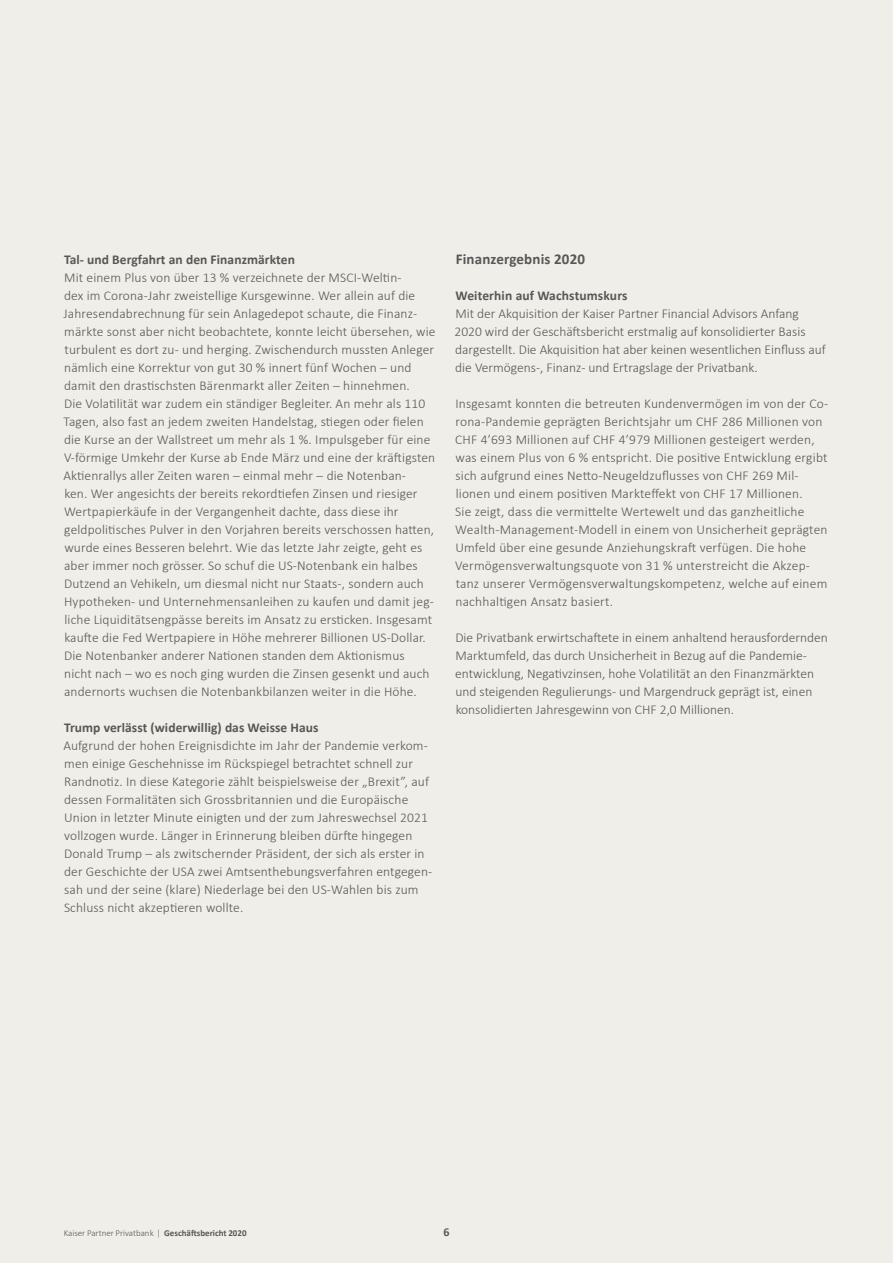
<style>
.page{position:relative;width:893px;height:1263px;background:#f0eee9}
.page>*{position:absolute;margin:0;border:0;box-sizing:border-box;transform-origin:0 0}
.t1{font:700 15px "Calibri";letter-spacing:.01em;color:#575756}
.t2{font:300 13.5px/18px "Calibri";letter-spacing:.01em;color:#575756}
.t3{font:700 13.5px "Calibri";letter-spacing:.005em;color:#575756}
.t4{font:700 12px "Calibri";color:#575756}
.t5{font:300 9px "Calibri";color:#575756}
.s1{font-weight:700}
</style>
<div class="page">
<p class="t3" style="left:64px;top:251px;width:232px">Tal- und Bergfahrt an den Finanzmärkten</p>
<p class="t2" style="left:63px;top:269px;width:374px">Mit einem Plus von über 13 % verzeichnete der MSCI-Weltin-<br>dex im Corona-Jahr zweistellige Kursgewinne. Wer allein auf die Jahresendabrechnung für sein Anlagedepot schaute, die Finanz&shy;märkte sonst aber nicht beobachtete, konnte leicht übersehen, wie turbulent es dort zu- und herging. Zwischendurch mussten Anleger nämlich eine Korrektur von gut 30 % innert fünf Wochen – und damit den drastischsten Bärenmarkt aller Zeiten – hinnehmen.<br>Die Volatilität war zudem ein ständiger Begleiter. An mehr als 110<br>Tagen, also fast an jedem zweiten Handelstag, stiegen oder fielen die Kurse an der Wallstreet um mehr als 1 %. Impulsgeber für eine V-förmige Umkehr der Kurse ab Ende März und eine der kräftigsten Aktienrallys aller Zeiten waren – einmal mehr – die Notenban-<br>ken. Wer angesichts der bereits rekordtiefen Zinsen und riesiger Wertpapierkäufe in der Vergangenheit dachte, dass diese ihr geldpolitisches Pulver in den Vorjahren bereits verschossen hatten, wurde eines Besseren belehrt. Wie das letzte Jahr zeigte, geht es aber immer noch grösser. So schuf die US-Notenbank ein halbes Dutzend an Vehikeln, um diesmal nicht nur Staats-, sondern auch Hypotheken- und Unternehmensanleihen zu kaufen und damit jeg&shy;liche Liquiditätsengpässe bereits im Ansatz zu ersticken. Insgesamt kaufte die Fed Wertpapiere in Höhe mehrerer Billionen US-Dollar.<br>Die Notenbanker anderer Nationen standen dem Aktionismus<br>nicht nach – wo es noch ging wurden die Zinsen gesenkt und auch andernorts wuchsen die Notenbankbilanzen weiter in die Höhe.</p>
<p class="t3" style="left:64px;top:719px;width:256px">Trump verlässt (widerwillig) das Weisse Haus</p>
<p class="t2" style="left:63px;top:736px;width:370px">Aufgrund der hohen Ereignisdichte im Jahr der Pandemie verkom&shy;men einige Geschehnisse im Rückspiegel betrachtet schnell zur Randnotiz. In diese Kategorie zählt beispielsweise der „Brexit”, auf dessen Formalitäten sich Grossbritannien und die Europäische Union in letzter Minute einigten und der zum Jahreswechsel 2021 vollzogen wurde. Länger in Erinnerung bleiben dürfte hingegen Donald Trump – als zwitschernder Präsident, der sich als erster in der Geschichte der USA zwei Amtsenthebungsverfahren entgegen&shy;sah und der seine (klare) Niederlage bei den US-Wahlen bis zum Schluss nicht akzeptieren wollte.</p>
<p class="t1" style="left:456px;top:250px;width:131px">Finanzergebnis 2020</p>
<p class="t3" style="left:455px;top:287px;width:174px">Weiterhin auf Wachstumskurs</p>
<p class="t2" style="left:454px;top:305px;width:373px">Mit der Akquisition der Kaiser Partner Financial Advisors Anfang 2020 wird der Geschäftsbericht erstmalig auf konsolidierter Basis dargestellt. Die Akquisition hat aber keinen wesentlichen Einfluss auf die Vermögens-, Finanz- und Ertragslage der Privatbank.</p>
<p class="t2" style="left:455px;top:394px;width:375px">Insgesamt konnten die betreuten Kundenvermögen im von der Co&shy;rona-Pandemie geprägten Berichtsjahr um CHF 286 Millionen von CHF 4’693 Millionen auf CHF 4’979 Millionen gesteigert werden, was einem Plus von 6 % entspricht. Die positive Entwicklung ergibt sich aufgrund eines Netto-Neugeldzuflusses von CHF 269 Mil&shy;lionen und einem positiven Markteffekt von CHF 17 Millionen.<br>Sie zeigt, dass die vermittelte Wertewelt und das ganzheitliche Wealth-Management-Modell in einem von Unsicherheit geprägten Umfeld über eine gesunde Anziehungskraft verfügen. Die hohe Vermögensverwaltungsquote von 31 % unterstreicht die Akzep&shy;tanz unserer Vermögensverwaltungskompetenz, welche auf einem nachhaltigen Ansatz basiert.</p>
<p class="t2" style="left:455px;top:628px;width:374px">Die Privatbank erwirtschaftete in einem anhaltend herausfordernden Marktumfeld, das durch Unsicherheit in Bezug auf die Pandemie&shy;entwicklung, Negativzinsen, hohe Volatilität an den Finanzmärkten und steigenden Regulierungs- und Margendruck geprägt ist, einen konsolidierten Jahresgewinn von CHF 2,0 Millionen.</p>
<p class="t5" style="left:64px;top:1228px;width:184px">Kaiser Partner Privatbank | <span class="s1">Geschäftsbericht 2020</span></p>
<p class="t4" style="left:443px;top:1224px;width:8px">6</p>
</div>
